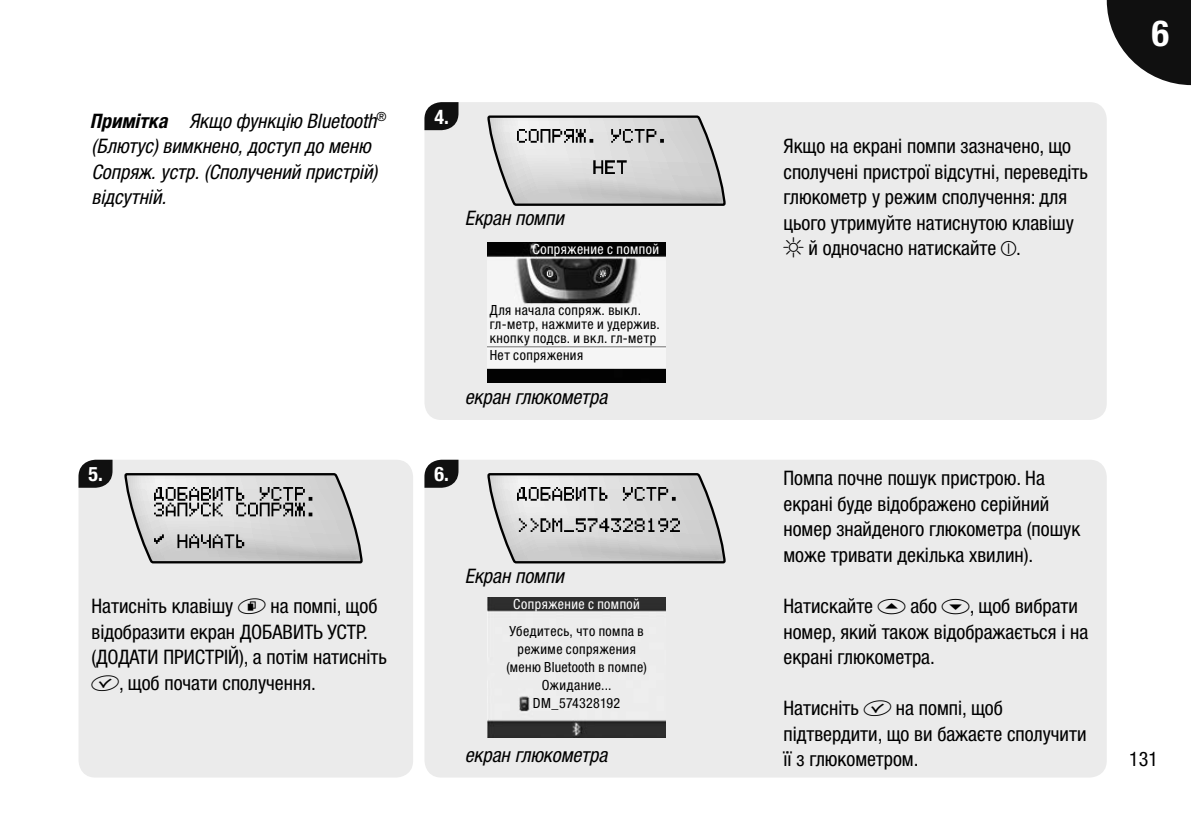
<style>
.page{position:relative;width:1191px;height:840px;background:#fff}
.page>*{position:absolute;margin:0;border:0;box-sizing:border-box;transform-origin:0 0}
.t1{font:700 condensed 36px "Helvetica Neue LTW1 G";color:#fff}
.t2{font:condensed 20px/25.6px "Helvetica Neue LTW1 G";color:#000}
.t3{font:italic condensed 20px/25.6px "Helvetica Neue LTW1 G";color:#000}
.t4{font:700 condensed 20px "Helvetica Neue LTW1 G";color:#fff}
.t5{font:condensed 14px/18px "Helvetica Neue LTW1 G";letter-spacing:.035em;color:#000}
.t6{font:condensed 14px "Helvetica Neue LTW1 G";letter-spacing:.03em;color:#fff}
.s1{font-weight:700}
.s2{font-family:"Labeling Font V";font-stretch:normal}
</style>
<div class="page">
<div style="left:424px;top:459px;width:682px;height:318px;background:#ebebeb;border-radius:17px"></div>
<svg style="left:424px;top:459px;width:34px;height:28px"></svg>
<div style="left:424px;top:102px;width:682px;height:318px;background:#ebebeb;border-radius:17px"></div>
<svg style="left:424px;top:102px;width:34px;height:28px"></svg>
<svg style="left:487px;top:115px;width:238px;height:91px"></svg>
<img style="left:517px;top:129px;width:183px;height:62px">
<div style="left:78px;top:459px;width:335px;height:318px;background:#ebebeb;border-radius:17px"></div>
<svg style="left:78px;top:459px;width:34px;height:28px"></svg>
<svg style="left:124px;top:473px;width:239px;height:90px"></svg>
<img style="left:154px;top:486px;width:188px;height:63px">
<img style="left:488px;top:242px;width:177px;height:140px">
<img style="left:488px;top:597px;width:177px;height:139px">
<svg style="left:487px;top:473px;width:238px;height:90px"></svg>
<img style="left:517px;top:486px;width:183px;height:63px">
<svg style="left:1106px;top:0;width:85px;height:85px"></svg>
<p class="t3" style="left:92px;top:108px;width:296px"><span class="s1">Примітка</span> Якщо функцію Bluetooth<sup>® </sup>(Блютус) вимкнено, доступ до меню<br>Сопряж. устр. (Сполучений пристрій) відсутній.</p>
<p class="t4" style="left:89px;top:462px;width:16px">5.</p>
<p class="t2" style="left:92px;top:593px;width:297px">Натисніть клавішу <span class="s2">d</span> на помпі, щоб відобразити екран ДОБАВИТЬ УСТР. (ДОДАТИ ПРИСТРІЙ), а потім натисніть <span class="s2">f</span>, щоб почати сполучення.</p>
<p class="t4" style="left:434px;top:105px;width:16px">4.</p>
<p class="t3" style="left:465px;top:205px;width:101px">Екран помпи</p>
<p class="t6" style="left:532px;top:241px;width:128px">Сопряжение с помпой</p>
<p class="t5" style="left:489px;top:303px;width:172px;line-height:14px">Для начала сопряж. выкл. гл-метр, нажмите и удержив. кнопку подсв. и вкл. гл-метр</p>
<p class="t5" style="left:489px;top:345px;width:95px">Нет сопряжения</p>
<p class="t3" style="left:465px;top:384px;width:144px">екран глюкометра</p>
<p class="t4" style="left:434px;top:462px;width:16px">6.</p>
<p class="t3" style="left:465px;top:563px;width:101px">Екран помпи</p>
<p class="t6" style="left:513px;top:595px;width:128px">Сопряжение с помпой</p>
<p class="t5" style="left:506px;top:621px;width:142px;text-align:center">Убедитесь, что помпа в режиме сопряжения (меню Bluetooth в помпе)<br>Ожидание...<br>DM_574328192</p>
<p class="t3" style="left:465px;top:741px;width:144px">екран глюкометра</p>
<p class="t2" style="left:783px;top:133px;width:306px">Якщо на екрані помпи зазначено, що сполучені пристрої відсутні, переведіть глюкометр у режим сполучення: для цього утримуйте натиснутою клавішу <span class="s2">*</span> й одночасно натискайте <span class="s2">+</span>.</p>
<h1 class="t1" style="left:1151px;top:11px;width:19px">6</h1>
<p class="t2" style="left:783px;top:465px;width:298px">Помпа почне пошук пристрою. На екрані буде відображено серійний номер знайденого глюкометра (пошук може тривати декілька хвилин).</p>
<p class="t2" style="left:783px;top:593px;width:306px">Натискайте <span class="s2">a</span> або <span class="s2">s</span>, щоб вибрати номер, який також відображається і на екрані глюкометра.</p>
<p class="t2" style="left:783px;top:695px;width:304px">Натисніть <span class="s2">f</span> на помпі, щоб підтвердити, що ви бажаєте сполучити її з глюкометром.</p>
<p class="t2" style="left:1129px;top:746px;width:30px">131</p>
</div>
